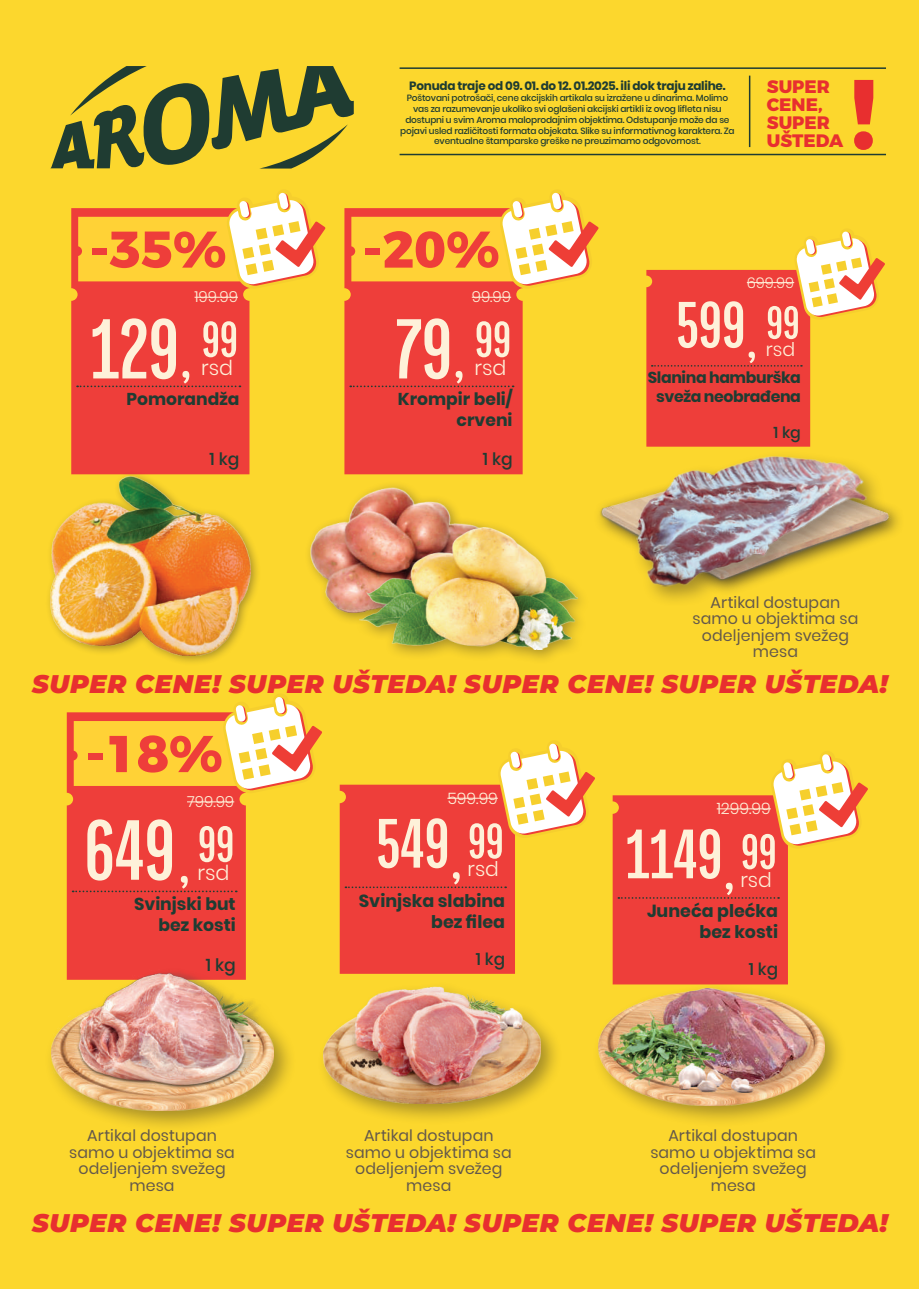
<style>
.page{position:relative;width:919px;height:1289px;background:#fff}
.page>*{position:absolute;margin:0;border:0;box-sizing:border-box;transform-origin:0 0}
.t1{font:800 99px "Montserrat";color:#e82f2f}
.t2{font:700 93px "Titular";color:#fef1d9}
.t3{font:700 92.55px "Titular";color:#fef1d9}
.t4{font:700 76.05px "Titular";color:#fef1d9}
.t5{font:700 71.1px "Titular";color:#fef1d9}
.t6{font:700 55.05px "Titular";color:#fef1d9}
.t7{font:700 54.9px "Titular";color:#fef1d9}
.t8{font:700 54px "Titular";color:#fef1d9}
.t9{font:800 51.6px "Montserrat";color:#ee3e3a}
.t10{font:800 51.45px "Montserrat";color:#ee3e3a}
.t11{font:700 50.4px "Titular";color:#fef1d9}
.t12{font:italic 900 25.5px "Montserrat";letter-spacing:.03em;color:#e82f2f}
.t13{font:300 20.7px "Poppins";color:#fef1d9}
.t14{font:300 20.55px "Poppins";color:#fef1d9}
.t15{font:300 20.25px "Poppins";color:#fef1d9}
.t16{font:300 18.9px "Poppins";color:#fef1d9}
.t17{font:800 18px/18px "Montserrat";color:#e82f2f}
.t18{font:700 17.4px/21px "Poppins";color:#1f3c32;text-align:right}
.t19{font:700 17.25px/20.7px "Poppins";color:#1f3c32;text-align:right}
.t20{font:500 17.25px "Poppins";color:#1f3c32}
.t21{font:700 17.1px/20.5px "Poppins";color:#1f3c32;text-align:right}
.t22{font:500 17.1px "Poppins";color:#1f3c32}
.t23{font:500 16.8px "Poppins";color:#1f3c32}
.t24{font:15.75px/16.5px "Poppins";letter-spacing:.005em;color:#63584b;text-align:center}
.t25{font:700 15.75px/18.9px "Poppins";letter-spacing:-.025em;color:#1f3c32;text-align:center}
.t26{font:300 15.75px "Poppins";color:#fef1d9}
.t27{font:500 15.75px "Poppins";color:#1f3c32}
.t28{font:300 15.3px "Poppins";color:#fef1d9}
.t29{font:300 15.15px "Poppins";color:#fef1d9}
.t30{font:300 14.7px "Poppins";color:#fef1d9}
.t31{font:700 12px "Poppins";letter-spacing:-.02em;color:#1f3c32}
.t32{font:500 9px/10.8px "Poppins";letter-spacing:-.02em;color:#1f3c32;text-align:center}
.s1{font-size:65.1px}
.s2{font-size:65.4px}
</style>
<div class="page">
<div style="left:0;top:0;width:918px;height:1288px;background:#fcd72d"></div>
<hr style="left:399px;top:67px;width:486px;height:2px;background:#1f3c32">
<hr style="left:399px;top:154px;width:486px;height:1px;background:#1f3c32">
<hr style="left:748px;top:76px;width:2px;height:71px;background:#1f3c32">
<svg style="left:50px;top:66px;width:304px;height:103px"></svg>
<div style="left:317px;top:980px;width:245px;height:145px;background:#231f20;opacity:.4"></div>
<img style="left:324px;top:982px;width:216px;height:121px">
<div style="left:591px;top:981px;width:256px;height:147px;background:#231f20;opacity:.4"></div>
<img style="left:599px;top:988px;width:225px;height:117px">
<svg style="left:71px;top:192px;width:254px;height:278px"></svg>
<svg style="left:344px;top:192px;width:254px;height:282px"></svg>
<div style="left:45px;top:470px;width:216px;height:196px;background:#231f20;opacity:.4"></div>
<img style="left:51px;top:476px;width:199px;height:179px">
<img style="left:310px;top:487px;width:150px;height:126px">
<div style="left:354px;top:520px;width:237px;height:145px;background:#231f20;opacity:.4"></div>
<img style="left:359px;top:528px;width:218px;height:121px">
<div style="left:67px;top:712px;width:179px;height:254px;background:#ee3e3a"></div>
<hr style="left:187px;top:801px;width:47px;height:1px;background:#fef1d9">
<svg style="left:73px;top:890px;width:164px;height:2px"></svg>
<svg style="left:74px;top:697px;width:248px;height:96px"></svg>
<svg style="left:646px;top:231px;width:239px;height:215px"></svg>
<hr style="left:746px;top:282px;width:48px;height:1px;background:#fef1d9">
<svg style="left:340px;top:743px;width:255px;height:230px"></svg>
<hr style="left:447px;top:797px;width:51px;height:1px;background:#fef1d9">
<svg style="left:612px;top:754px;width:256px;height:230px"></svg>
<hr style="left:716px;top:808px;width:54px;height:1px;background:#fef1d9">
<div style="left:592px;top:457px;width:312px;height:140px;background:#231f20;opacity:.75"></div>
<img style="left:597px;top:459px;width:293px;height:134px">
<div style="left:631px;top:450px;width:256px;height:158px;background:#231f20;opacity:.4"></div>
<img style="left:634px;top:450px;width:234px;height:147px">
<div style="left:45px;top:966px;width:251px;height:167px;background:#231f20;opacity:.4"></div>
<img style="left:52px;top:969px;width:222px;height:141px">
<h3 class="t10" style="left:90px;top:207px;width:138px">-35%</h3>
<h3 class="t29" style="left:194px;top:288px;width:45px">199.99</h3>
<h3 class="t3" style="left:90px;top:303px;width:102px">129<span class="s1">,</span></h3>
<h3 class="t7" style="left:202px;top:312px;width:38px">99</h3>
<h3 class="t21" style="left:126px;top:389px;width:114px">Pomorandža</h3>
<h3 class="t14" style="left:201px;top:356px;width:33px">rsd</h3>
<h3 class="t22" style="left:209px;top:449px;width:31px">1 kg</h3>
<h3 class="t31" style="left:409px;top:79px;width:318px">Ponuda traje od 09. 01. do 12. 01.2025. ili dok traju zalihe.</h3>
<p class="t32" style="left:400px;top:93px;width:336px">Poštovani potrošači, cene akcijskih artikala su izražene u dinarima. Molimo vas za razumevanje ukoliko svi oglašeni akcijski artikli iz ovog lifleta nisu dostupni u svim Aroma maloprodajnim objektima. Odstupanje može da se pojavi usled različitosti formata objekata. Slike su informativnog karaktera. Za eventualne štamparske greške ne preuzimamo odgovornost.</p>
<h3 class="t17" style="left:766px;top:76px;width:78px">SUPER<br>CENE,<br>SUPER<br>UŠTEDA</h3>
<h1 class="t1" style="left:849px;top:32px;width:29px">!</h1>
<h3 class="t10" style="left:363px;top:207px;width:138px">-20%</h3>
<h3 class="t29" style="left:471px;top:288px;width:41px">99.99</h3>
<h3 class="t3" style="left:395px;top:303px;width:70px">79<span class="s1">,</span></h3>
<h3 class="t7" style="left:475px;top:312px;width:38px">99</h3>
<h3 class="t21" style="left:398px;top:389px;width:116px">Krompir beli/ crveni</h3>
<h3 class="t22" style="left:482px;top:449px;width:31px">1 kg</h3>
<h3 class="t14" style="left:474px;top:356px;width:33px">rsd</h3>
<h3 class="t30" style="left:746px;top:274px;width:49px">699.99</h3>
<h3 class="t5" style="left:676px;top:289px;width:81px">599<sub>,</sub></h3>
<h3 class="t11" style="left:766px;top:297px;width:35px">99</h3>
<h3 class="t25" style="left:647px;top:368px;width:154px">Slanina hamburška sveža neobrađena</h3>
<h3 class="t27" style="left:773px;top:423px;width:29px">1 kg</h3>
<h3 class="t16" style="left:765px;top:338px;width:31px">rsd</h3>
<h3 class="t24" style="left:692px;top:594px;width:167px">Artikal dostupan samo u objektima sa odeljenjem svežeg mesa</h3>
<h3 class="t12" style="left:32px;top:665px;width:857px">SUPER CENE! SUPER UŠTEDA! SUPER CENE! SUPER UŠTEDA!</h3>
<h3 class="t9" style="left:85px;top:711px;width:139px">-18%</h3>
<h3 class="t28" style="left:187px;top:792px;width:49px">799.99</h3>
<h2 class="t2" style="left:84px;top:803px;width:106px">649<span class="s2">,</span></h2>
<h3 class="t6" style="left:198px;top:816px;width:38px">99</h3>
<h3 class="t19" style="left:134px;top:894px;width:103px">Svinjski but bez kosti</h3>
<h3 class="t20" style="left:206px;top:954px;width:32px">1 kg</h3>
<h3 class="t13" style="left:197px;top:861px;width:34px">rsd</h3>
<h3 class="t26" style="left:447px;top:788px;width:52px">599.99</h3>
<h3 class="t4" style="left:376px;top:805px;width:86px">549<sub>,</sub></h3>
<h3 class="t8" style="left:468px;top:814px;width:37px">99</h3>
<h3 class="t18" style="left:359px;top:890px;width:148px">Svinjska slabina bez filea</h3>
<h3 class="t23" style="left:475px;top:949px;width:31px">1 kg</h3>
<h3 class="t15" style="left:467px;top:857px;width:33px">rsd</h3>
<h3 class="t26" style="left:716px;top:799px;width:56px">1299.99</h3>
<h3 class="t4" style="left:625px;top:816px;width:110px">1149<sub>,</sub></h3>
<h3 class="t8" style="left:741px;top:824px;width:37px">99</h3>
<h3 class="t18" style="left:647px;top:900px;width:132px">Juneća plećka bez kosti</h3>
<h3 class="t23" style="left:748px;top:959px;width:31px">1 kg</h3>
<h3 class="t15" style="left:740px;top:868px;width:33px">rsd</h3>
<h3 class="t24" style="left:69px;top:1127px;width:167px">Artikal dostupan samo u objektima sa odeljenjem svežeg mesa</h3>
<h3 class="t24" style="left:346px;top:1127px;width:167px">Artikal dostupan samo u objektima sa odeljenjem svežeg mesa</h3>
<h3 class="t24" style="left:650px;top:1127px;width:167px">Artikal dostupan samo u objektima sa odeljenjem svežeg mesa</h3>
<h3 class="t12" style="left:32px;top:1203px;width:857px">SUPER CENE! SUPER UŠTEDA! SUPER CENE! SUPER UŠTEDA!</h3>
</div>
